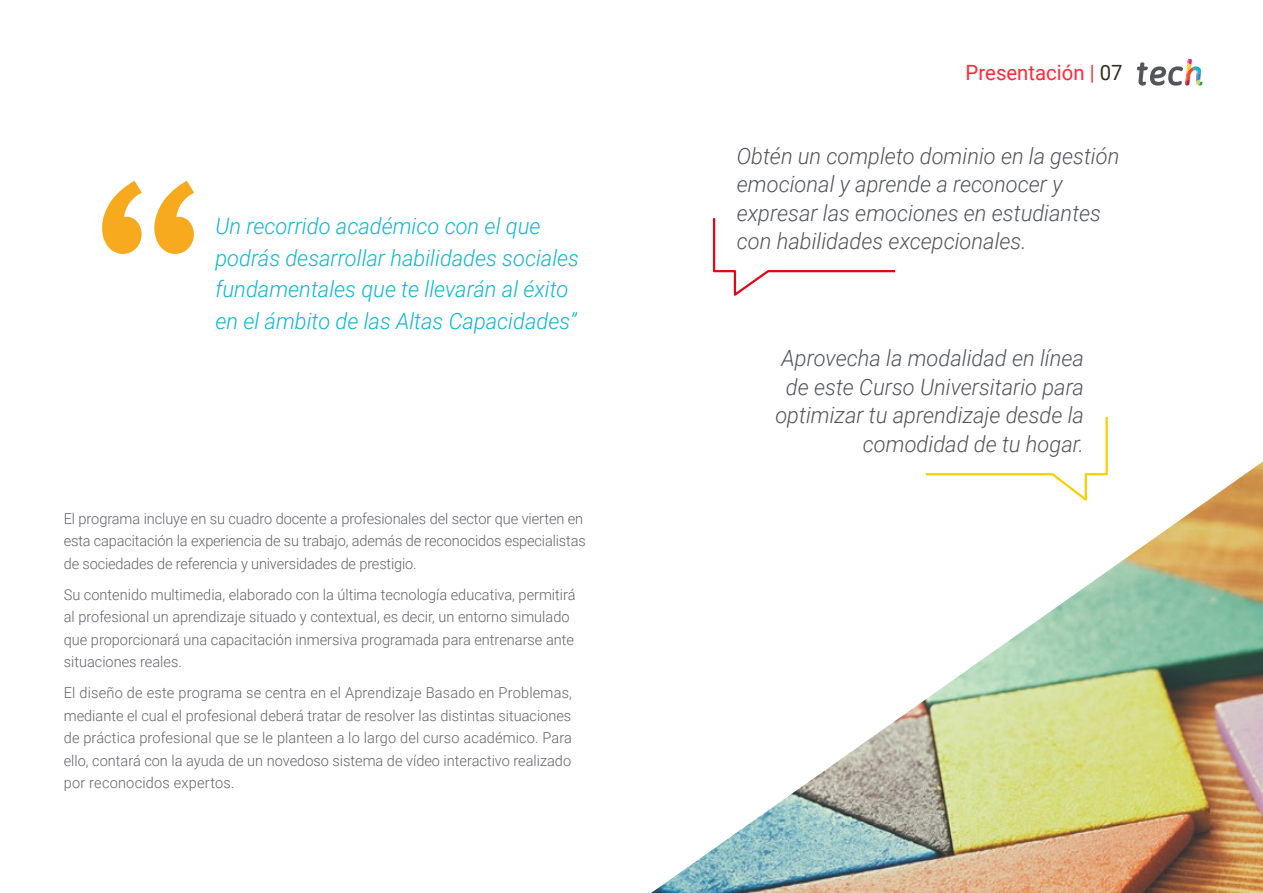
<style>
.page{position:relative;width:1263px;height:893px;background:#fff}
.page>*{position:absolute;margin:0;border:0;box-sizing:border-box;transform-origin:0 0}
.t1{font:italic 300 22.5px/28.5px "Roboto";color:#52555b;text-align:right}
.t2{font:italic 300 22.5px/31.5px "Roboto";color:#0fb6cf}
.t3{font:21px "Roboto";color:#ff293a}
.t4{font:300 15px/22.5px "Roboto";color:#61646a}
.s1{color:#312e20}
</style>
<div class="page">
<svg style="left:102px;top:181px;width:92px;height:73px"></svg>
<img style="left:651px;top:461px;width:612px;height:432px">
<svg style="left:923px;top:416px;width:186px;height:88px"></svg>
<svg style="left:713px;top:218px;width:183px;height:78px"></svg>
<svg style="left:1137px;top:59px;width:65px;height:27px"></svg>
<h1 class="t2" style="left:215px;top:210px;width:365px">Un recorrido académico con el que podrás desarrollar habilidades sociales fundamentales que te llevarán al éxito en el ámbito de las Altas Capacidades”</h1>
<p class="t4" style="left:64px;top:506px;width:523px">El programa incluye en su cuadro docente a profesionales del sector que vierten en esta capacitación la experiencia de su trabajo, además de reconocidos especialistas de sociedades de referencia y universidades de prestigio.</p>
<p class="t4" style="left:64px;top:582px;width:513px">Su contenido multimedia, elaborado con la última tecnología educativa, permitirá al profesional un aprendizaje situado y contextual, es decir, un entorno simulado que proporcionará una capacitación inmersiva programada para entrenarse ante situaciones reales.</p>
<p class="t4" style="left:64px;top:681px;width:510px;text-align:justify">El diseño de este programa se centra en el Aprendizaje Basado en Problemas, mediante el cual el profesional deberá tratar de resolver las distintas situaciones de práctica profesional que se le planteen a lo largo del curso académico. Para ello, contará con la ayuda de un novedoso sistema de vídeo interactivo realizado por reconocidos expertos.</p>
<h2 class="t3" style="left:966px;top:57px;width:159px">Presentación | <span class="s1">07</span></h2>
<h1 class="t1" style="left:737px;top:140px;width:384px;text-align:left">Obtén un completo dominio en la gestión emocional y aprende a reconocer y expresar las emociones en estudiantes con habilidades excepcionales.</h1>
<h1 class="t1" style="left:775px;top:343px;width:310px">Aprovecha la modalidad en línea de este Curso Universitario para optimizar tu aprendizaje desde la comodidad de tu hogar.</h1>
</div>
